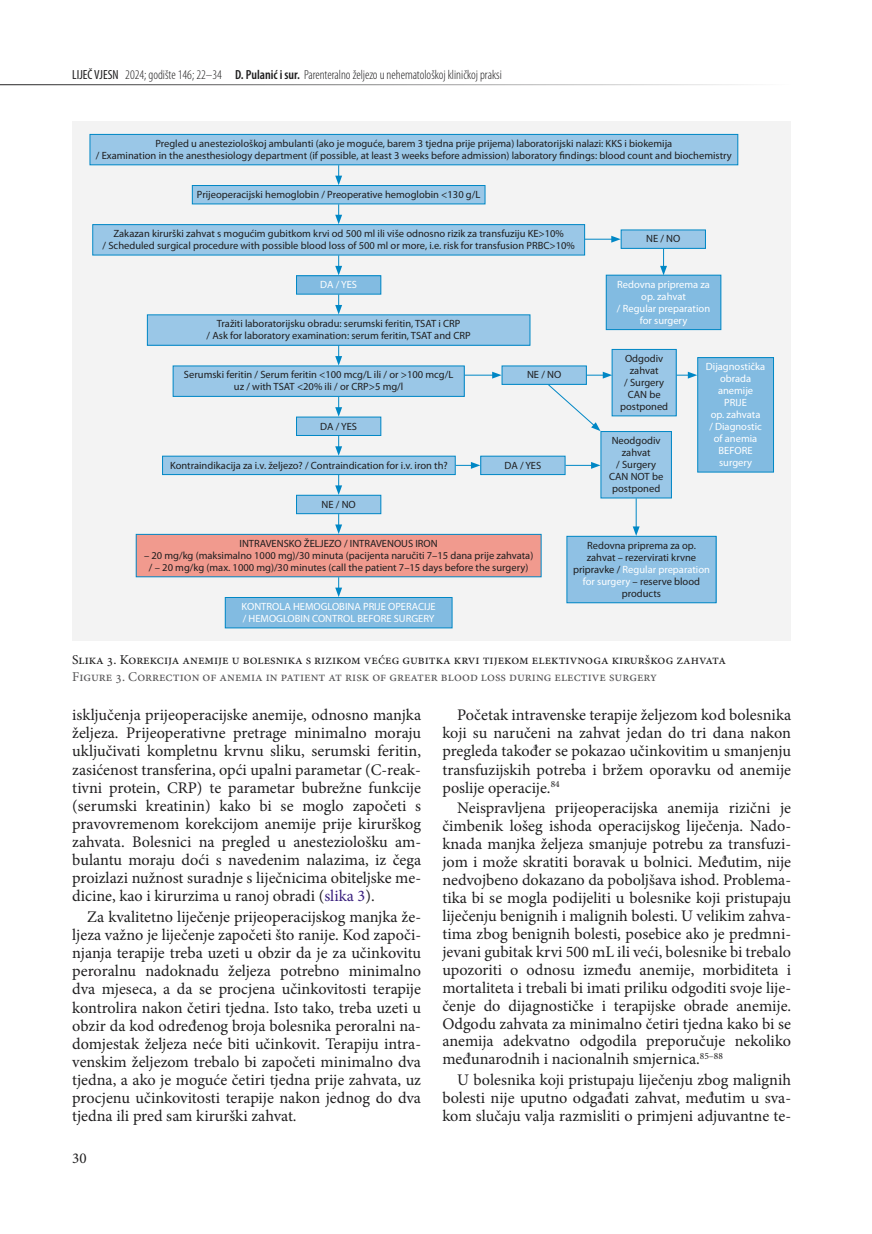
<style>
.page{position:relative;width:872px;height:1234px;background:#fff}
.page>*{position:absolute;margin:0;border:0;box-sizing:border-box;transform-origin:0 0}
.t1{font:16.2px/18.1px "Minion Pro";color:#1f1e1f;text-align:justify}
.t2{font:15px "Minion Pro";color:#1f1e1f}
.t3{font:13.5px "Minion Pro";color:#1f1e1f}
.t4{font:13.5px "Minion Pro";color:#565557}
.t5{font:300 condensed 13.2px "Myriad Pro";color:#1f1e1f}
.t6{font:10.5px/12px "Myriad Pro";color:#1f1e1f;text-align:center}
.t7{font:10.5px/12px "Myriad Pro";color:#fff;text-align:center}
.s1{font-weight:400}
.s2{font-weight:600}
.s3{color:#fff}
.s4{color:#371d7c}
</style>
<div class="page">
<hr style="left:0;top:84px;width:791px;height:1px;background:#1f1e1f">
<div style="left:72px;top:121px;width:719px;height:520px;background:#f3f3f3"></div>
<div style="left:90px;top:134px;width:648px;height:31px;background:#9ac7e7"></div>
<div style="left:90px;top:134px;width:648px;height:31px;border:1px solid #0087c5"></div>
<div style="left:93px;top:224px;width:491px;height:31px;background:#9ac7e7"></div>
<div style="left:92px;top:224px;width:493px;height:31px;border:1px solid #0087c5"></div>
<div style="left:147px;top:315px;width:383px;height:30px;background:#9ac7e7"></div>
<div style="left:173px;top:366px;width:291px;height:30px;background:#9ac7e7"></div>
<div style="left:192px;top:185px;width:293px;height:19px;background:#9ac7e7"></div>
<div style="left:192px;top:185px;width:293px;height:19px;border:1px solid #0087c5"></div>
<div style="left:162px;top:456px;width:293px;height:18px;background:#9ac7e7"></div>
<div style="left:162px;top:455px;width:293px;height:20px;border:1px solid #0087c5"></div>
<div style="left:136px;top:534px;width:405px;height:42px;background:#f19a8e"></div>
<div style="left:136px;top:534px;width:405px;height:43px;border:1px solid #0087c5"></div>
<div style="left:621px;top:230px;width:84px;height:18px;background:#9ac7e7"></div>
<div style="left:621px;top:229px;width:85px;height:20px;border:1px solid #0087c5"></div>
<div style="left:502px;top:366px;width:84px;height:18px;background:#9ac7e7"></div>
<div style="left:612px;top:349px;width:64px;height:67px;background:#9ac7e7"></div>
<div style="left:601px;top:431px;width:70px;height:67px;background:#9ac7e7"></div>
<div style="left:600px;top:431px;width:72px;height:67px;border:1px solid #0087c5"></div>
<div style="left:296px;top:495px;width:85px;height:18px;background:#9ac7e7"></div>
<div style="left:296px;top:495px;width:85px;height:19px;border:1px solid #0087c5"></div>
<div style="left:296px;top:276px;width:85px;height:18px;background:#82bbe1"></div>
<div style="left:296px;top:275px;width:85px;height:19px;border:1px solid #0087c5"></div>
<div style="left:606px;top:275px;width:115px;height:54px;background:#82bbe1"></div>
<div style="left:606px;top:275px;width:115px;height:55px;border:1px solid #0087c5"></div>
<div style="left:567px;top:536px;width:149px;height:66px;background:#8fc1e4"></div>
<div style="left:566px;top:536px;width:150px;height:67px;border:1px solid #0087c5"></div>
<div style="left:697px;top:357px;width:76px;height:115px;background:#82bbe1"></div>
<div style="left:697px;top:357px;width:77px;height:115px;border:1px solid #0087c5"></div>
<div style="left:296px;top:417px;width:85px;height:18px;background:#9ac7e7"></div>
<div style="left:296px;top:416px;width:85px;height:20px;border:1px solid #0087c5"></div>
<div style="left:481px;top:456px;width:84px;height:18px;background:#9ac7e7"></div>
<div style="left:480px;top:455px;width:85px;height:20px;border:1px solid #0087c5"></div>
<div style="left:225px;top:597px;width:227px;height:30px;background:#82bbe1"></div>
<div style="left:225px;top:597px;width:227px;height:31px;border:1px solid #0087c5"></div>
<svg style="left:335px;top:255px;width:7px;height:20px"></svg>
<svg style="left:660px;top:249px;width:7px;height:26px"></svg>
<hr style="left:636px;top:498px;width:1px;height:30px;background:#0087c5">
<svg style="left:632px;top:526px;width:7px;height:10px"></svg>
<svg style="left:335px;top:294px;width:7px;height:20px"></svg>
<svg style="left:335px;top:345px;width:7px;height:20px"></svg>
<svg style="left:335px;top:396px;width:7px;height:20px"></svg>
<svg style="left:335px;top:436px;width:7px;height:19px"></svg>
<svg style="left:335px;top:475px;width:7px;height:20px"></svg>
<svg style="left:335px;top:514px;width:7px;height:20px"></svg>
<svg style="left:335px;top:577px;width:7px;height:20px"></svg>
<svg style="left:335px;top:204px;width:7px;height:20px"></svg>
<svg style="left:335px;top:165px;width:7px;height:20px"></svg>
<svg style="left:455px;top:462px;width:25px;height:6px"></svg>
<hr style="left:464px;top:375px;width:30px;height:1px;background:#0087c5">
<svg style="left:492px;top:371px;width:9px;height:7px"></svg>
<svg style="left:585px;top:236px;width:36px;height:6px"></svg>
<svg style="left:676px;top:371px;width:21px;height:7px"></svg>
<svg style="left:547px;top:371px;width:65px;height:60px"></svg>
<svg style="left:565px;top:462px;width:35px;height:6px"></svg>
<p class="t5" style="left:72px;top:67px;width:431px"><span class="s1">LIJEČ VJESN</span> 2024; godište 146; 22–34 <span class="s2">D. Pulanić i sur.</span> Parenteralno željezo u nehematološkoj kliničkoj praksi</p>
<p class="t6" style="left:96px;top:137px;width:637px">Pregled u anesteziološkoj ambulanti (ako je moguće, barem 3 tjedna prije prijema) laboratorijski nalazi: KKS i biokemija<br>/ Examination in the anesthesiology department (if possible, at least 3 weeks before admission) laboratory findings: blood count and biochemistry</p>
<p class="t6" style="left:197px;top:188px;width:285px">Prijeoperacijski hemoglobin / Preoperative hemoglobin &lt;130 g/L</p>
<p class="t6" style="left:103px;top:227px;width:474px">Zakazan kirurški zahvat s mogućim gubitkom krvi od 500 ml ili više odnosno rizik za transfuziju KE&gt;10%<br>/ Scheduled surgical procedure with possible blood loss of 500 ml or more, i.e. risk for transfusion PRBC&gt;10%</p>
<p class="t6" style="left:646px;top:233px;width:36px">NE / NO</p>
<p class="t7" style="left:320px;top:278px;width:38px">DA / YES</p>
<p class="t7" style="left:617px;top:278px;width:95px">Redovna priprema za op. zahvat<br>/ Regular preparation for surgery</p>
<p class="t6" style="left:207px;top:317px;width:265px">Tražiti laboratorijsku obradu: serumski feritin, TSAT i CRP<br>/ Ask for laboratory examination: serum feritin, TSAT and CRP</p>
<p class="t6" style="left:184px;top:368px;width:271px">Serumski feritin / Serum feritin &lt;100 mcg/L ili / or &gt;100 mcg/L uz / with TSAT &lt;20% ili / or CRP&gt;5 mg/l</p>
<p class="t6" style="left:620px;top:352px;width:50px">Odgodiv zahvat<br>/ Surgery<br>CAN be postponed</p>
<p class="t6" style="left:609px;top:434px;width:56px">Neodgodiv zahvat<br>/ Surgery<br>CAN NOT be postponed</p>
<p class="t7" style="left:706px;top:360px;width:61px">Dijagnostička obrada anemije<br>PRIJE<br>op. zahvata<br>/ Diagnostic of anemia<br>BEFORE surgery</p>
<p class="t6" style="left:527px;top:368px;width:36px">NE / NO</p>
<p class="t6" style="left:320px;top:420px;width:38px">DA / YES</p>
<p class="t6" style="left:170px;top:459px;width:279px">Kontraindikacija za i.v. željezo? / Contraindication for i.v. iron th?</p>
<p class="t6" style="left:504px;top:459px;width:38px">DA / YES</p>
<p class="t6" style="left:321px;top:498px;width:36px">NE / NO</p>
<p class="t6" style="left:239px;top:537px;width:200px">INTRAVENSKO ŽELJEZO / INTRAVENOUS IRON</p>
<p class="t6" style="left:144px;top:549px;width:391px">– 20 mg/kg (maksimalno 1000 mg)/30 minuta (pacijenta naručiti 7–15 dana prije zahvata) / – 20 mg/kg (max. 1000 mg)/30 minutes (call the patient 7–15 days before the surgery)</p>
<p class="t6" style="left:573px;top:539px;width:138px">Redovna priprema za op. zahvat – rezervirati krvne pripravke / <span class="s3">Regular preparation for surgery</span> – reserve blood products</p>
<p class="t7" style="left:242px;top:600px;width:196px;text-align:left">KONTROLA HEMOGLOBINA PRIJE OPERACIJE / HEMOGLOBIN CONTROL BEFORE SURGERY</p>
<p class="t3" style="left:72px;top:650px;width:655px">Slika 3. Korekcija anemije u bolesnika s rizikom većeg gubitka krvi tijekom elektivnoga kirurškog zahvata</p>
<p class="t4" style="left:72px;top:667px;width:586px">Figure 3. Correction of anemia in patient at risk of greater blood loss during elective surgery</p>
<p class="t1" style="left:72px;top:706px;width:350px">isključenja prijeoperacijske anemije, odnosno manjka željeza. Prijeoperativne pretrage minimalno moraju uključivati kompletnu krvnu sliku, serumski feritin, zasićenost transferina, opći upalni parametar (C-reak&shy;tivni protein, CRP) te parametar bubrežne funkcije (serumski kreatinin) kako bi se moglo započeti s pravovremenom korekcijom anemije prije kirurškog zahvata. Bolesnici na pregled u anesteziološku am&shy;bulantu moraju doći s navedenim nalazima, iz čega proizlazi nužnost suradnje s liječnicima obiteljske me&shy;dicine, kao i kirurzima u ranoj obradi (<span class="s4">slika 3</span>).</p>
<p class="t1" style="left:72px;top:907px;width:350px;text-indent:15px">Za kvalitetno liječenje prijeoperacijskog manjka že&shy;ljeza važno je liječenje započeti što ranije. Kod započi&shy;njanja terapije treba uzeti u obzir da je za učinkovitu peroralnu nadoknadu željeza potrebno minimalno dva mjeseca, a da se procjena učinkovitosti terapije kontrolira nakon četiri tjedna. Isto tako, treba uzeti u obzir da kod određenog broja bolesnika peroralni na&shy;domjestak željeza neće biti učinkovit. Terapiju intra&shy;venskim željezom trebalo bi započeti minimalno dva tjedna, a ako je moguće četiri tjedna prije zahvata, uz procjenu učinkovitosti terapije nakon jednog do dva tjedna ili pred sam kirurški zahvat.</p>
<p class="t2" style="left:72px;top:1147px;width:16px">30</p>
<p class="t1" style="left:442px;top:706px;width:350px;text-indent:15px">Početak intravenske terapije željezom kod bolesnika koji su naručeni na zahvat jedan do tri dana nakon pregleda također se pokazao učinkovitim u smanjenju transfuzijskih potreba i bržem oporavku od anemije poslije operacije.<sup>84</sup></p>
<p class="t1" style="left:442px;top:798px;width:350px;text-indent:15px">Neispravljena prijeoperacijska anemija rizični je čimbenik lošeg ishoda operacijskog liječenja. Nado&shy;knada manjka željeza smanjuje potrebu za transfuzi&shy;jom i može skratiti boravak u bolnici. Međutim, nije nedvojbeno dokazano da poboljšava ishod. Problema&shy;tika bi se mogla podijeliti u bolesnike koji pristupaju liječenju benignih i malignih bolesti. U velikim zahva&shy;tima zbog benignih bolesti, posebice ako je predmni&shy;jevani gubitak krvi 500 mL ili veći, bolesnike bi trebalo upozoriti o odnosu između anemije, morbiditeta i mortaliteta i trebali bi imati priliku odgoditi svoje lije&shy;čenje do dijagnostičke i terapijske obrade anemije.<br>Odgodu zahvata za minimalno četiri tjedna kako bi se anemija adekvatno odgodila preporučuje nekoliko međunarodnih i nacionalnih smjernica.<sup>85–88</sup></p>
<p class="t1" style="left:442px;top:1070px;width:350px;text-indent:15px">U bolesnika koji pristupaju liječenju zbog malignih bolesti nije uputno odgađati zahvat, međutim u sva&shy;kom slučaju valja razmisliti o primjeni adjuvantne te-</p>
</div>
